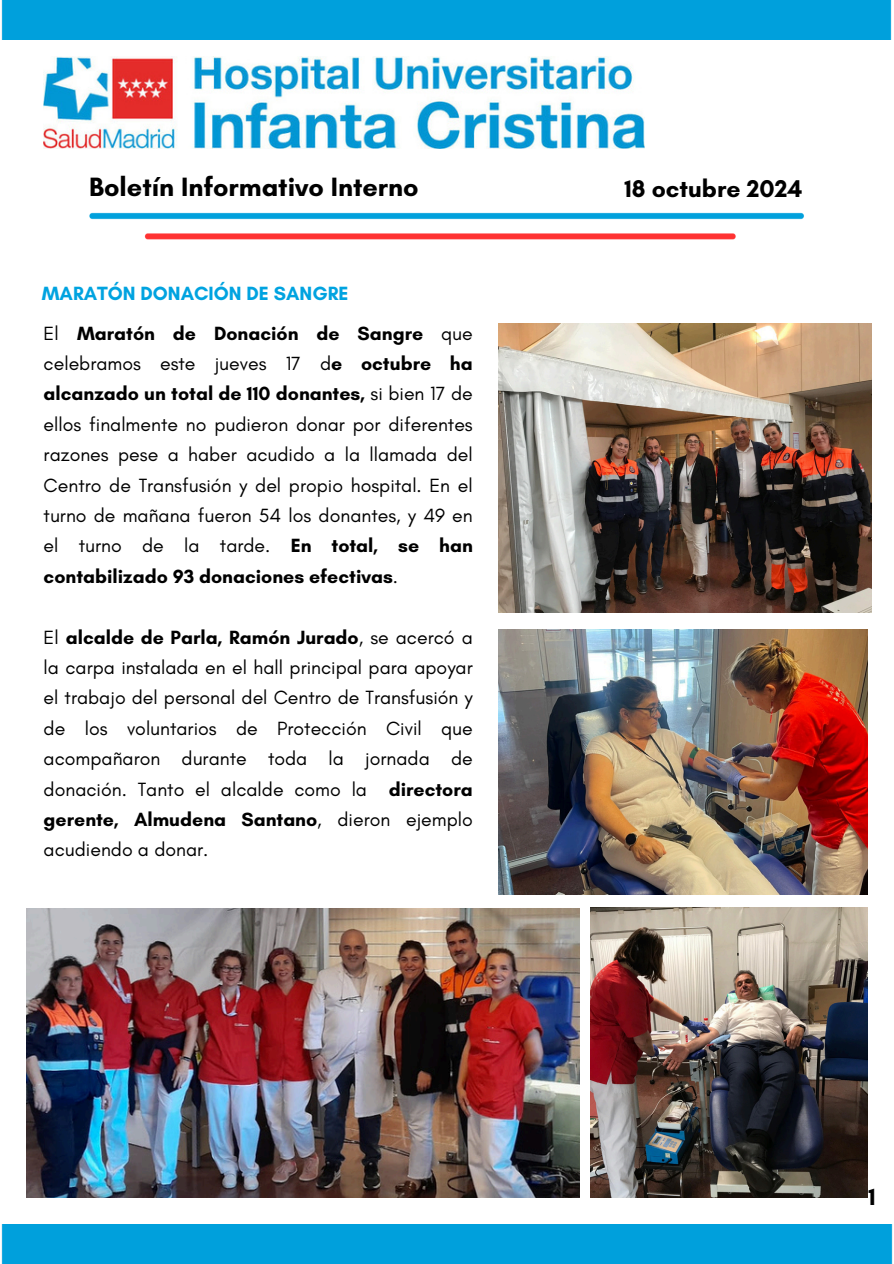
<style>
.page{position:relative;width:894px;height:1264px;background:#fff}
.page>*{position:absolute;margin:0;border:0;box-sizing:border-box;transform-origin:0 0}
.t1{font:700 27px "Glacial Indifference";color:#000}
.t2{font:700 24.6px "Glacial Indifference";color:#000}
.t3{font:700 24px "Glacial Indifference";color:#000}
.t4{font:19.5px/30.3px "Glacial Indifference";color:#000;text-align:justify}
.t5{font:700 19.5px "Glacial Indifference";color:#00a3e0}
.s1{font-weight:700}
</style>
<div class="page">
<img style="left:44px;top:56px;width:600px;height:93px">
<div style="left:1px;top:0;width:891px;height:39px;background:#00a0dc"></div>
<img style="left:89px;top:212px;width:715px;height:28px">
<div style="left:1px;top:1224px;width:892px;height:39px;background:#00a0dc"></div>
<img style="left:498px;top:323px;width:373px;height:289px">
<img style="left:26px;top:908px;width:553px;height:289px">
<img style="left:498px;top:629px;width:369px;height:265px">
<img style="left:590px;top:907px;width:277px;height:290px">
<p class="t1" style="left:89px;top:170px;width:331px">Boletín Informativo Interno</p>
<p class="t5" style="left:42px;top:282px;width:308px">MARATÓN DONACIÓN DE SANGRE</p>
<p class="t4" style="left:44px;top:318px;width:430px">El <span class="s1">Maratón de Donación de Sangre</span> que celebramos este jueves 17 d<span class="s1">e octubre ha alcanzado un total de 110 donantes,</span> si bien 17 de ellos finalmente no pudieron donar por diferentes razones pese a haber acudido a la llamada del Centro de Transfusión y del propio hospital. En el turno de mañana fueron 54 los donantes, y 49 en el turno de la tarde. <span class="s1">En total, se han contabilizado 93 donaciones efectivas</span>.</p>
<p class="t4" style="left:44px;top:621px;width:430px">El <span class="s1">alcalde de Parla, Ramón Jurado</span>, se acercó a la carpa instalada en el hall principal para apoyar el trabajo del personal del Centro de Transfusión y de los voluntarios de Protección Civil que acompañaron durante toda la jornada de donación. Tanto el alcalde como la <span class="s1">directora gerente, Almudena Santano</span>, dieron ejemplo acudiendo a donar.</p>
<p class="t2" style="left:624px;top:174px;width:179px">18 octubre 2024</p>
<p class="t3" style="left:868px;top:1182px;width:9px">1</p>
</div>
